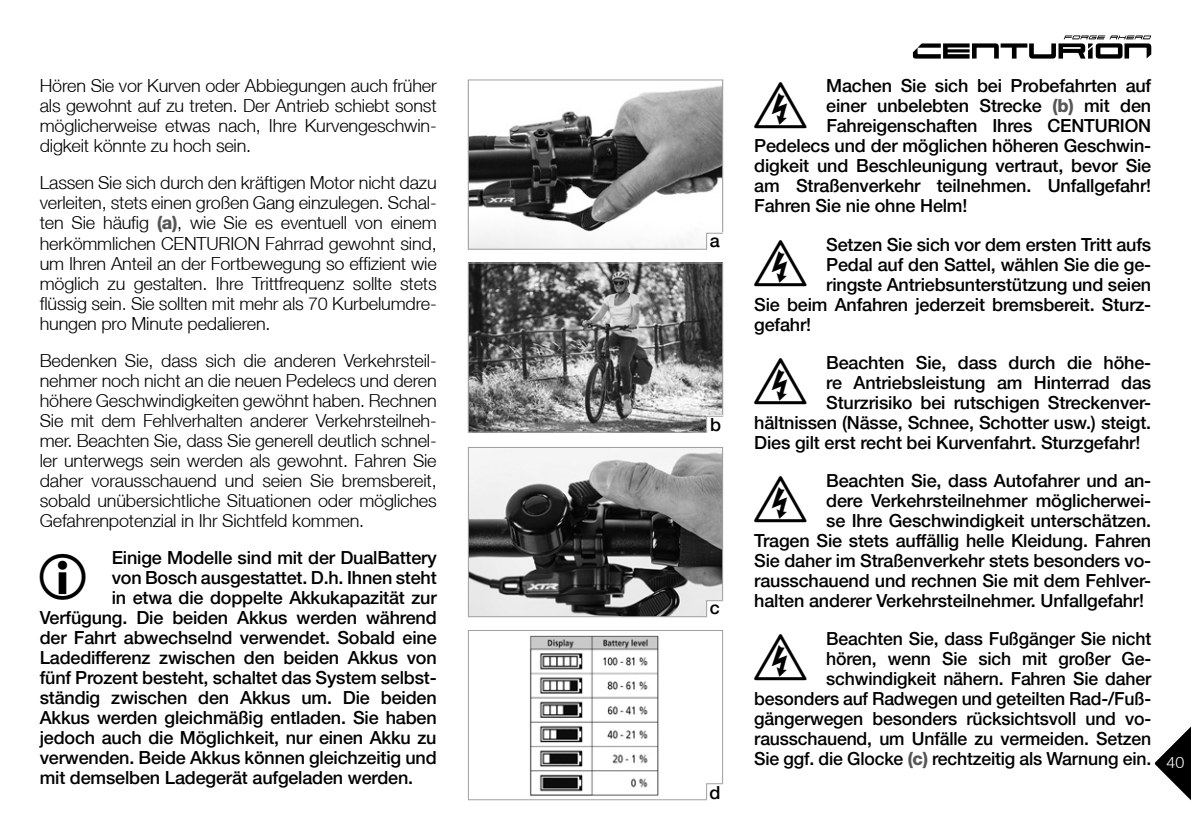
<style>
.page{position:relative;width:1191px;height:840px;background:#fff}
.page>*{position:absolute;margin:0;border:0;box-sizing:border-box;transform-origin:0 0}
.t1{font:46.4px "Picto";color:#000}
.t2{font:46px "Picto";color:#000}
.t3{font:500 18px/20px "Helvetica Neue LT";letter-spacing:-.01em;color:#000;text-align:right}
.t4{font:300 18px/20px "Helvetica Neue LT";letter-spacing:-.01em;color:#000;text-align:justify}
.t5{font:300 16px "Helvetica Neue LT";color:#fff}
.s1{font-family:"Helvetica Neue LT Std";font-weight:800;color:#575756}
</style>
<div class="page">
<svg style="left:1154px;top:726px;width:37px;height:73px"></svg>
<svg style="left:913px;top:35px;width:238px;height:24px"></svg>
<img style="left:470px;top:264px;width:251px;height:166px">
<div style="left:468px;top:262px;width:255px;height:170px;border:1px solid #9f9f9f"></div>
<img style="left:470px;top:448px;width:251px;height:167px">
<div style="left:468px;top:446px;width:255px;height:171px;border:1px solid #9f9f9f"></div>
<img style="left:529px;top:635px;width:130px;height:160px">
<div style="left:468px;top:629px;width:255px;height:170px;border:1px solid #9f9f9f"></div>
<img style="left:470px;top:86px;width:251px;height:161px">
<div style="left:468px;top:79px;width:255px;height:170px;border:1px solid #9f9f9f"></div>
<svg style="left:705px;top:232px;width:18px;height:18px"></svg>
<svg style="left:705px;top:415px;width:18px;height:18px"></svg>
<svg style="left:705px;top:599px;width:19px;height:19px"></svg>
<svg style="left:705px;top:782px;width:19px;height:18px"></svg>
<p class="t4" style="left:40px;top:75px;width:398px">Hören Sie vor Kurven oder Abbiegungen auch früher als gewohnt auf zu treten. Der Antrieb schiebt sonst möglicherweise etwas nach, Ihre Kurvengeschwin&shy;digkeit könnte zu hoch sein.</p>
<p class="t4" style="left:40px;top:172px;width:398px">Lassen Sie sich durch den kräftigen Motor nicht dazu verleiten, stets einen großen Gang einzulegen. Schal&shy;ten Sie häufig <span class="s1">(a)</span>, wie Sie es eventuell von einem herkömmlichen CENTURION Fahrrad gewohnt sind, um Ihren Anteil an der Fortbewegung so effizient wie möglich zu gestalten. Ihre Trittfrequenz sollte stets flüssig sein. Sie sollten mit mehr als 70 Kurbelumdre&shy;hungen pro Minute pedalieren.</p>
<p class="t4" style="left:40px;top:349px;width:398px">Bedenken Sie, dass sich die anderen Verkehrsteil&shy;nehmer noch nicht an die neuen Pedelecs und deren höhere Geschwindigkeiten gewöhnt haben. Rechnen Sie mit dem Fehlverhalten anderer Verkehrsteilneh&shy;mer. Beachten Sie, dass Sie generell deutlich schnel&shy;ler unterwegs sein werden als gewohnt. Fahren Sie daher vorausschauend und seien Sie bremsbereit, sobald unübersichtliche Situationen oder mögliches Gefahrenpotenzial in Ihr Sichtfeld kommen.</p>
<h1 class="t1" style="left:40px;top:553px;width:66px">i</h1>
<p class="t3" style="left:112px;top:547px;width:326px">Einige Modelle sind mit der DualBattery</p>
<p class="t3" style="left:112px;top:567px;width:326px">von Bosch ausgestattet. D.h. Ihnen steht</p>
<p class="t3" style="left:112px;top:587px;width:326px">in etwa die doppelte Akkukapazität zur</p>
<p class="t3" style="left:40px;top:607px;width:398px">Verfügung. Die beiden Akkus werden während</p>
<p class="t3" style="left:40px;top:627px;width:398px">der Fahrt abwechselnd verwendet. Sobald eine</p>
<p class="t3" style="left:40px;top:647px;width:398px">Ladedifferenz zwischen den beiden Akkus von</p>
<p class="t3" style="left:40px;top:667px;width:398px">fünf Prozent besteht, schaltet das System selbst-</p>
<p class="t3" style="left:40px;top:687px;width:398px">ständig zwischen den Akkus um. Die beiden</p>
<p class="t3" style="left:40px;top:707px;width:398px">Akkus werden gleichmäßig entladen. Sie haben</p>
<p class="t3" style="left:40px;top:727px;width:398px">jedoch auch die Möglichkeit, nur einen Akku zu</p>
<p class="t3" style="left:40px;top:747px;width:398px">verwenden. Beide Akkus können gleichzeitig und</p>
<p class="t3" style="left:40px;top:767px;width:375px">mit demselben Ladegerät aufgeladen werden.</p>
<p class="t3" style="left:709px;top:230px;width:12px">a</p>
<p class="t3" style="left:710px;top:414px;width:12px">b</p>
<p class="t3" style="left:709px;top:597px;width:12px">c</p>
<p class="t3" style="left:709px;top:782px;width:12px">d</p>
<h2 class="t2" style="left:754px;top:82px;width:40px">G</h2>
<p class="t3" style="left:826px;top:76px;width:326px">Machen Sie sich bei Probefahrten auf</p>
<p class="t3" style="left:826px;top:96px;width:326px">einer unbelebten Strecke <span class="s1">(b)</span> mit den</p>
<p class="t3" style="left:826px;top:116px;width:326px">Fahreigenschaften Ihres CENTURION</p>
<p class="t3" style="left:754px;top:136px;width:398px">Pedelecs und der möglichen höheren Geschwin-</p>
<p class="t3" style="left:754px;top:156px;width:398px">digkeit und Beschleunigung vertraut, bevor Sie</p>
<p class="t3" style="left:754px;top:176px;width:398px">am Straßenverkehr teilnehmen. Unfallgefahr!</p>
<p class="t3" style="left:754px;top:196px;width:215px">Fahren Sie nie ohne Helm!</p>
<h2 class="t2" style="left:754px;top:240px;width:40px">G</h2>
<p class="t3" style="left:826px;top:234px;width:326px">Setzen Sie sich vor dem ersten Tritt aufs</p>
<p class="t3" style="left:826px;top:254px;width:326px">Pedal auf den Sattel, wählen Sie die ge-</p>
<p class="t3" style="left:826px;top:274px;width:326px">ringste Antriebsunterstützung und seien</p>
<p class="t3" style="left:754px;top:294px;width:398px">Sie beim Anfahren jederzeit bremsbereit. Sturz-</p>
<p class="t3" style="left:754px;top:314px;width:58px">gefahr!</p>
<h2 class="t2" style="left:754px;top:358px;width:40px">G</h2>
<p class="t3" style="left:826px;top:352px;width:326px">Beachten Sie, dass durch die höhe-</p>
<p class="t3" style="left:826px;top:372px;width:326px">re Antriebsleistung am Hinterrad das</p>
<p class="t3" style="left:826px;top:392px;width:326px">Sturzrisiko bei rutschigen Streckenver-</p>
<p class="t3" style="left:754px;top:412px;width:398px">hältnissen (Nässe, Schnee, Schotter usw.) steigt.</p>
<p class="t3" style="left:754px;top:432px;width:387px">Dies gilt erst recht bei Kurvenfahrt. Sturzgefahr!</p>
<h2 class="t2" style="left:754px;top:476px;width:40px">G</h2>
<p class="t3" style="left:826px;top:470px;width:326px">Beachten Sie, dass Autofahrer und an-</p>
<p class="t3" style="left:826px;top:490px;width:326px">dere Verkehrsteilnehmer möglicherwei-</p>
<p class="t3" style="left:826px;top:510px;width:326px">se Ihre Geschwindigkeit unterschätzen.</p>
<p class="t3" style="left:754px;top:530px;width:398px">Tragen Sie stets auffällig helle Kleidung. Fahren</p>
<p class="t3" style="left:754px;top:550px;width:398px">Sie daher im Straßenverkehr stets besonders vo-</p>
<p class="t3" style="left:754px;top:570px;width:398px">rausschauend und rechnen Sie mit dem Fehlver-</p>
<p class="t3" style="left:754px;top:590px;width:391px">halten anderer Verkehrsteilnehmer. Unfallgefahr!</p>
<h2 class="t2" style="left:754px;top:634px;width:40px">G</h2>
<p class="t3" style="left:754px;top:628px;width:398px">Beachten Sie, dass Fußgänger Sie nicht<br>hören, wenn Sie sich mit großer Ge&shy;schwindigkeit nähern. Fahren Sie daher besonders auf Radwegen und geteilten Rad-/Fuß&shy;gängerwegen besonders rücksichtsvoll und vo&shy;rausschauend, um Unfälle zu vermeiden. Setzen Sie ggf. die Glocke <span class="s1">(c)</span> rechtzeitig als Warnung ein.</p>
<p class="t5" style="left:1166px;top:752px;width:19px">40</p>
</div>
